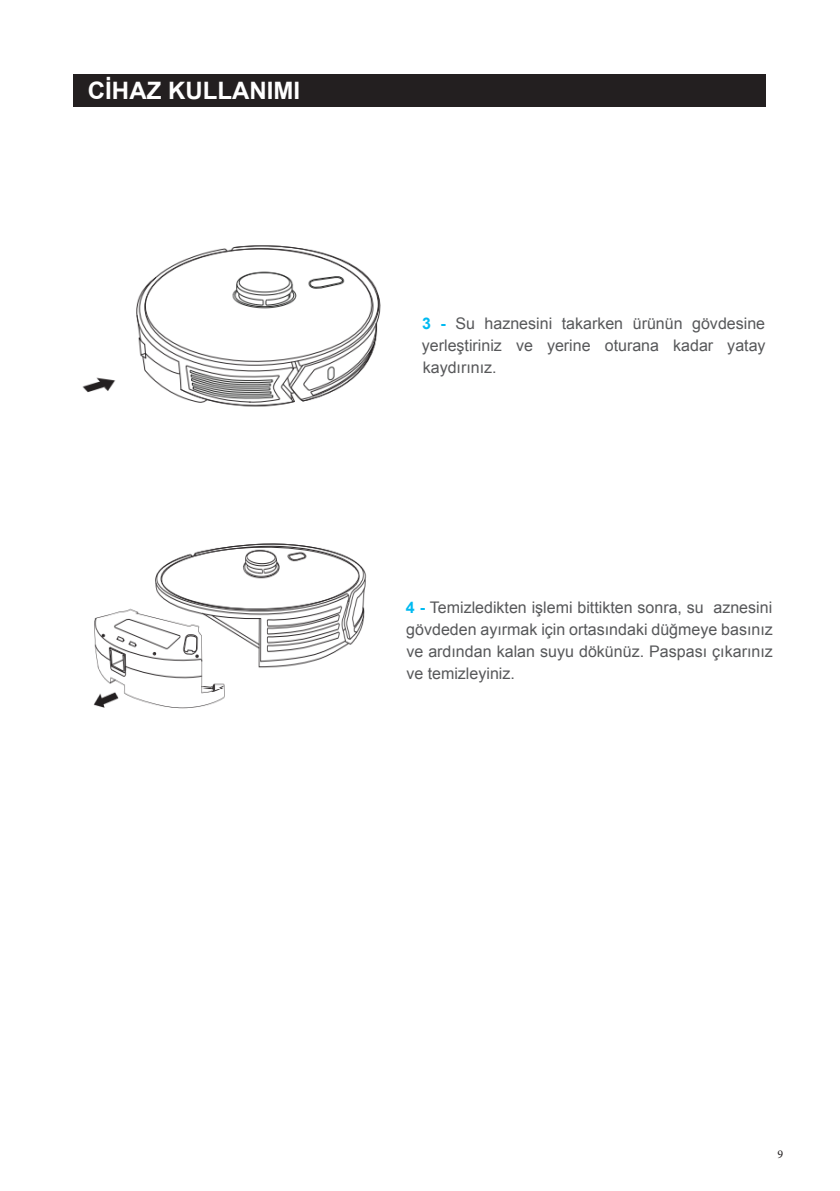
<style>
.page{position:relative;width:840px;height:1191px;background:#fff}
.page>*{position:absolute;margin:0;border:0;box-sizing:border-box;transform-origin:0 0}
.t1{font:700 24px "Arial";color:#fff}
.t2{font:16px/22px "Arial";color:#57585a;text-align:justify}
.t3{font:12px "Minion Pro";color:#231f20}
.s1{font-weight:700;color:#00baf1}
</style>
<div class="page">
<img style="left:82px;top:245px;width:299px;height:162px">
<img style="left:93px;top:543px;width:274px;height:166px">
<div style="left:74px;top:74px;width:691px;height:33px;background:#231f20"></div>
<p class="t1" style="left:88px;top:75px;width:213px">CİHAZ KULLANIMI</p>
<p class="t2" style="left:421px;top:312px;width:345px"><span class="s1">3 -</span> Su haznesini takarken ürünün gövdesine yerleştiriniz ve yerine oturana kadar yatay kaydırınız.</p>
<p class="t2" style="left:405px;top:597px;width:368px"><span class="s1">4 -</span> Temizledikten işlemi bittikten sonra, su aznesini gövdeden ayırmak için ortasındaki düğmeye basınız ve ardından kalan suyu dökünüz. Paspası çıkarınız ve temizleyiniz.</p>
<p class="t3" style="left:777px;top:1145px;width:7px">9</p>
</div>
